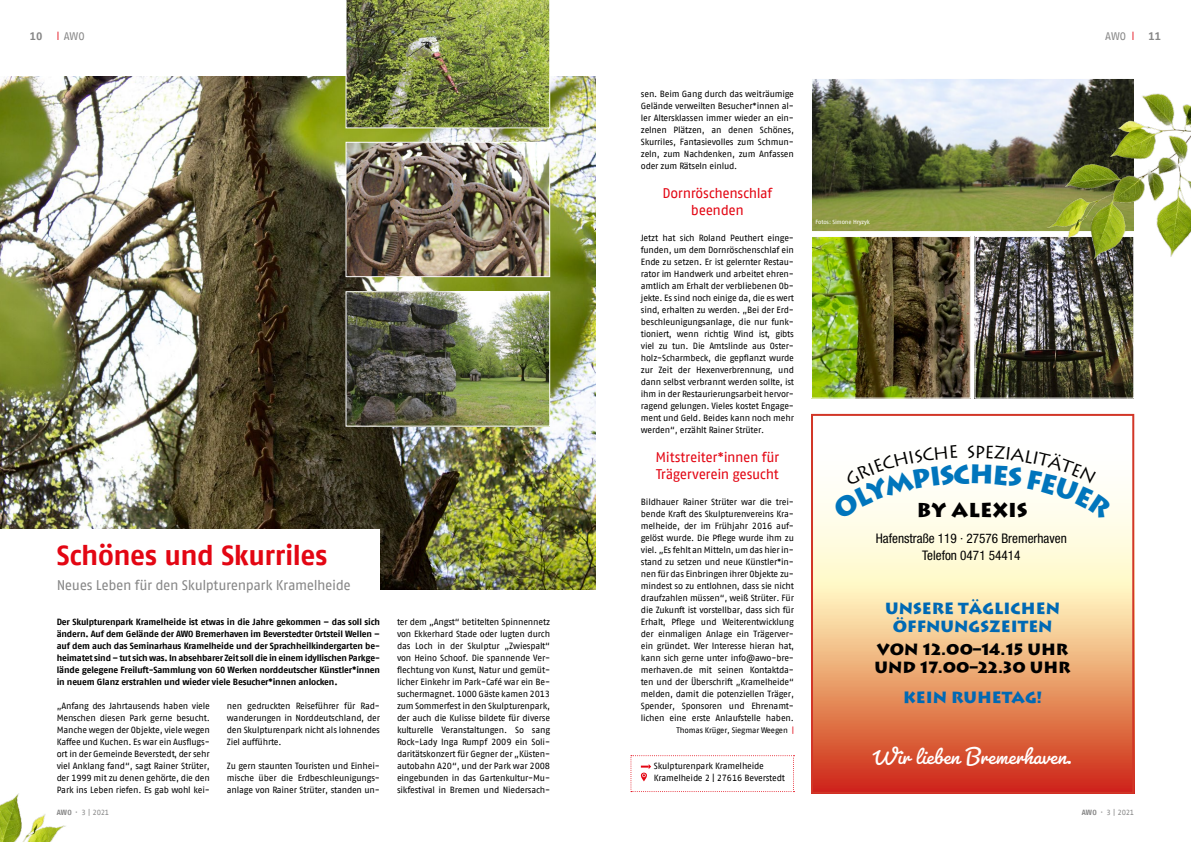
<style>
.page{position:relative;width:1191px;height:842px;background:#fff}
.page>*{position:absolute;margin:0;border:0;box-sizing:border-box;transform-origin:0 0}
.t1{font:700 28px "AWO Fago Office";letter-spacing:-.015em;color:#e30613}
.t2{font:25px "Pacifico";color:#fff}
.t3{font:900 19.8px "Lithos";color:#000}
.t4{font:17.6px "Lithos";color:#000}
.t5{font:900 16px/18px "Lithos";color:#0069b4;text-align:center}
.t6{font:900 16px/18px "Lithos";color:#000}
.t7{font:14px/17px "AWO Fago Office";letter-spacing:-.025em;color:#e30613;text-align:center}
.t8{font:14px "AWO Fago Office";letter-spacing:-.03em;color:#878787}
.t9{font:condensed 13.2px/17.3px "Helvetica Neue";color:#000;text-align:center}
.t10{font:11px "AWO Fago Office";color:#878787}
.t11{font:700 11px "AWO Fago Office";color:#878787}
.t12{font:9px/12px "AWO Fago Office";letter-spacing:-.015em;color:#000;text-align:justify}
.t13{font:700 9px/12px "AWO Fago Office";letter-spacing:-.015em;color:#000;text-align:justify}
.t14{font:8px "AWO Fago Office";letter-spacing:-.015em;color:#000}
.t15{font:7.5px "AWO Fago Office";letter-spacing:-.03em;color:#878787}
.t16{font:6px "AWO Fago Office";letter-spacing:-.015em;color:#fff}
.s1{font-size:9px;color:#e30613}
.s2{font-weight:700}
.s3{color:#e30613}
</style>
<div class="page">
<img style="left:0;top:77px;width:595px;height:512px">
<img style="left:347px;top:144px;width:201px;height:131px">
<div style="left:345px;top:142px;width:205px;height:135px;border:1px solid #fff"></div>
<img style="left:347px;top:293px;width:201px;height:132px">
<div style="left:345px;top:291px;width:205px;height:136px;border:1px solid #fff"></div>
<img style="left:813px;top:80px;width:203px;height:150px">
<div style="left:811px;top:78px;width:324px;height:154px;border:1px solid #fff"></div>
<img style="left:813px;top:238px;width:155px;height:159px">
<div style="left:811px;top:236px;width:159px;height:163px;border:1px solid #fff"></div>
<img style="left:976px;top:238px;width:156px;height:159px">
<div style="left:974px;top:236px;width:160px;height:163px;border:1px solid #fff"></div>
<img style="left:345px;top:0;width:205px;height:128px">
<div style="left:0;top:529px;width:380px;height:72px;background:#fff"></div>
<svg style="left:630px;top:755px;width:164px;height:37px"></svg>
<img style="left:1016px;top:78px;width:175px;height:196px">
<img style="left:0;top:793px;width:66px;height:49px">
<svg style="left:814px;top:491px;width:317px;height:300px;background:#edae85"></svg>
<div style="left:811px;top:414px;width:323px;height:380px;border:2px solid #d23627"></div>
<div style="left:831px;top:491px;width:282px;height:29px;background:#fffdf0"></div>
<p class="t11" style="left:30px;top:29px;width:14px">10</p>
<p class="t10" style="left:57px;top:30px;width:29px"><span class="s1">|</span> AWO</p>
<p class="t10" style="left:1105px;top:30px;width:31px">AWO <span class="s1">|</span></p>
<p class="t11" style="left:1148px;top:29px;width:14px">11</p>
<h1 class="t1" style="left:57px;top:538px;width:272px">Schönes und Skurriles</h1>
<h3 class="t8" style="left:57px;top:577px;width:296px">Neues Leben für den Skulpturenpark Kramelheide</h3>
<p class="t13" style="left:57px;top:616px;width:325px">Der Skulpturenpark Kramelheide ist etwas in die Jahre gekommen – das soll sich ändern. Auf dem Gelände der AWO Bremerhaven im Beverstedter Ortsteil Wellen – auf dem auch das Seminarhaus Kramelheide und der Sprachheilkindergarten be&shy;heimatet sind – tut sich was. In absehbarer Zeit soll die in einem idyllischen Parkge&shy;lände gelegene Freiluft-Sammlung von 60 Werken norddeutscher Künstler*innen in neuem Glanz erstrahlen und wieder viele Besucher*innen anlocken.</p>
<p class="t12" style="left:57px;top:700px;width:155px">„Anfang des Jahrtausends haben viele Menschen diesen Park gerne besucht.<br>Manche wegen der Objekte, viele wegen Kaffee und Kuchen. Es war ein Ausflugs&shy;ort in der Gemeinde Beverstedt, der sehr viel Anklang fand“, sagt Rainer Strüter, der 1999 mit zu denen gehörte, die den Park ins Leben riefen. Es gab wohl kei-</p>
<p class="t12" style="left:227px;top:700px;width:155px">nen gedruckten Reiseführer für Rad&shy;wanderungen in Norddeutschland, der den Skulpturenpark nicht als lohnendes Ziel aufführte.</p>
<p class="t12" style="left:227px;top:760px;width:155px">Zu gern staunten Touristen und Einhei&shy;mische über die Erdbeschleunigungs&shy;anlage von Rainer Strüter, standen un-</p>
<p class="t15" style="left:57px;top:808px;width:54px"><span class="s2">AWO</span> · 3 | 2021</p>
<p class="t12" style="left:397px;top:616px;width:155px">ter dem „Angst“ betitelten Spinnennetz von Ekkerhard Stade oder lugten durch das Loch in der Skulptur „Zwiespalt“ von Heino Schoof. Die spannende Ver&shy;flechtung von Kunst, Natur und gemüt&shy;licher Einkehr im Park-Café war ein Be&shy;suchermagnet. 1000 Gäste kamen 2013 zum Sommerfest in den Skulpturenpark, der auch die Kulisse bildete für diverse kulturelle Veranstaltungen. So sang Rock-Lady Inga Rumpf 2009 ein Soli&shy;daritätskonzert für Gegner der „Küsten&shy;autobahn A20“, und der Park war 2008 eingebunden in das Gartenkultur-Mu&shy;sikfestival in Bremen und Niedersach-</p>
<p class="t12" style="left:641px;top:88px;width:155px">sen. Beim Gang durch das weiträumige Gelände verweilten Besucher*innen al&shy;ler Altersklassen immer wieder an ein&shy;zelnen Plätzen, an denen Schönes, Skurriles, Fantasievolles zum Schmun&shy;zeln, zum Nachdenken, zum Anfassen oder zum Rätseln einlud.</p>
<h3 class="t7" style="left:662px;top:185px;width:111px">Dornröschenschlaf beenden</h3>
<p class="t12" style="left:641px;top:232px;width:155px">Jetzt hat sich Roland Peuthert einge&shy;funden, um dem Dornröschenschlaf ein Ende zu setzen. Er ist gelernter Restau&shy;rator im Handwerk und arbeitet ehren&shy;amtlich am Erhalt der verbliebenen Ob&shy;jekte. Es sind noch einige da, die es wert sind, erhalten zu werden. „Bei der Erd&shy;beschleunigungsanlage, die nur funk&shy;tioniert, wenn richtig Wind ist, gibts viel zu tun. Die Amtslinde aus Oster&shy;holz-Scharmbeck, die gepflanzt wurde zur Zeit der Hexenverbrennung, und dann selbst verbrannt werden sollte, ist ihm in der Restaurierungsarbeit hervor&shy;ragend gelungen. Vieles kostet Engage&shy;ment und Geld. Beides kann noch mehr werden“, erzählt Rainer Strüter.</p>
<h3 class="t7" style="left:655px;top:449px;width:125px;text-align:left">Mitstreiter*innen für<br>Trägerverein gesucht</h3>
<p class="t12" style="left:641px;top:496px;width:155px">Bildhauer Rainer Strüter war die trei&shy;bende Kraft des Skulpturenvereins Kra&shy;melheide, der im Frühjahr 2016 auf&shy;gelöst wurde. Die Pflege wurde ihm zu viel. „Es fehlt an Mitteln, um das hier in&shy;stand zu setzen und neue Künstler*in&shy;nen für das Einbringen ihrer Objekte zu&shy;mindest so zu entlohnen, dass sie nicht draufzahlen müssen“, weiß Strüter. Für die Zukunft ist vorstellbar, dass sich für Erhalt, Pflege und Weiterentwicklung der einmaligen Anlage ein Trägerver&shy;ein gründet. Wer Interesse hieran hat, kann sich gerne unter info@awo-bre&shy;merhaven.de mit seinen Kontaktda&shy;ten und der Überschrift „Kramelheide“ melden, damit die potenziellen Träger, Spender, Sponsoren und Ehrenamt&shy;lichen eine erste Anlaufstelle haben.</p>
<p class="t14" style="left:676px;top:726px;width:119px">Thomas Krüger, Siegmar Weegen <span class="s3">|</span></p>
<p class="t12" style="left:654px;top:760px;width:133px">Skulpturenpark Kramelheide<br>Kramelheide 2 | 27616 Beverstedt</p>
<p class="t16" style="left:815px;top:219px;width:56px">Fotos: Simone Hryzyk</p>
<h3 class="t4" style="left:966px;top:441px;width:11px">S</h3>
<h3 class="t3" style="left:917px;top:498px;width:112px">BY ALEXIS</h3>
<h3 class="t9" style="left:875px;top:529px;width:193px">Hafenstraße 119 · 27576 Bremerhaven<br>Telefon 0471 54414</h3>
<h3 class="t5" style="left:885px;top:599px;width:176px">UNSERE TÄGLICHEN<br>ÖFFNUNGSZEITEN</h3>
<h3 class="t6" style="left:874px;top:641px;width:198px">VON 12.00–14.15 UHR<br>UND 17.00–22.30 UHR</h3>
<h3 class="t5" style="left:903px;top:688px;width:141px">KEIN RUHETAG!</h3>
<h2 class="t2" style="left:873px;top:741px;width:200px">Wir lieben Bremerhaven.</h2>
<p class="t15" style="left:1081px;top:808px;width:54px"><span class="s2">AWO</span> · 3 | 2021</p>
</div>
